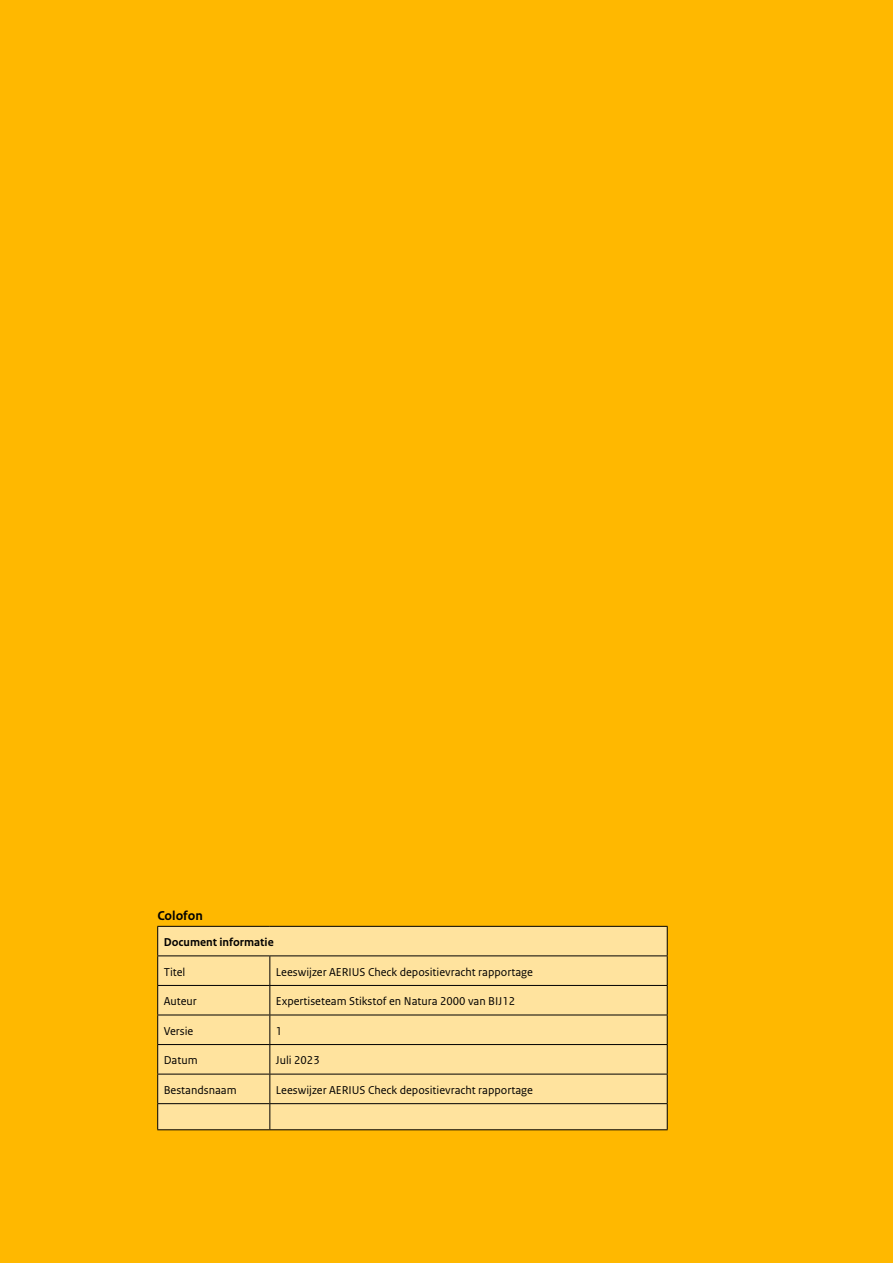
<style>
.page{position:relative;width:893px;height:1263px;background:#ffb800}
.page>*{position:absolute;margin:0;border:0;box-sizing:border-box;transform-origin:0 0}
.P_Broodtekst_-_witregel{font:700 13.5px "Rijksoverheid Sans Text";color:#000}
.Tabel_Broodtekst{font:12px "Rijksoverheid Sans Text";color:#000}
.Tabel_Kop{font:700 12px "Rijksoverheid Sans Text";color:#000}
</style>
<div class="page">
<div style="left:158px;top:927px;width:509px;height:202px;background:#ffe39e"></div>
<hr style="left:157px;top:926px;width:113px;height:1px;background:#000">
<hr style="left:270px;top:926px;width:398px;height:1px;background:#000">
<hr style="left:157px;top:955px;width:113px;height:1px;background:#000">
<hr style="left:270px;top:955px;width:398px;height:1px;background:#000">
<hr style="left:157px;top:985px;width:113px;height:1px;background:#000">
<hr style="left:270px;top:985px;width:398px;height:1px;background:#000">
<hr style="left:157px;top:1014px;width:113px;height:1px;background:#000">
<hr style="left:270px;top:1014px;width:398px;height:1px;background:#000">
<hr style="left:157px;top:1044px;width:113px;height:1px;background:#000">
<hr style="left:270px;top:1044px;width:398px;height:1px;background:#000">
<hr style="left:157px;top:1074px;width:113px;height:1px;background:#000">
<hr style="left:270px;top:1074px;width:398px;height:1px;background:#000">
<hr style="left:157px;top:1103px;width:113px;height:1px;background:#000">
<svg style="left:157px;top:927px;width:1px;height:202px"></svg>
<hr style="left:270px;top:1103px;width:398px;height:1px;background:#000">
<svg style="left:269px;top:956px;width:1px;height:173px"></svg>
<svg style="left:667px;top:927px;width:1px;height:202px"></svg>
<hr style="left:157px;top:1129px;width:113px;height:1px;background:#000">
<hr style="left:270px;top:1129px;width:398px;height:1px;background:#000">
<p class="P_Broodtekst_-_witregel" style="left:157px;top:908px;width:47px">Colofon</p>
<p class="Tabel_Kop" style="left:164px;top:935px;width:112px">Document informatie</p>
<p class="Tabel_Broodtekst" style="left:164px;top:965px;width:23px">Titel</p>
<p class="Tabel_Broodtekst" style="left:276px;top:965px;width:259px">Leeswijzer AERIUS Check depositievracht rapportage</p>
<p class="Tabel_Broodtekst" style="left:164px;top:994px;width:35px">Auteur</p>
<p class="Tabel_Broodtekst" style="left:276px;top:994px;width:241px">Expertiseteam Stikstof en Natura 2000 van BIJ12</p>
<p class="Tabel_Broodtekst" style="left:164px;top:1024px;width:31px">Versie</p>
<p class="Tabel_Broodtekst" style="left:276px;top:1024px;width:8px">1</p>
<p class="Tabel_Broodtekst" style="left:164px;top:1053px;width:35px">Datum</p>
<p class="Tabel_Broodtekst" style="left:276px;top:1053px;width:45px">Juli 2023</p>
<p class="Tabel_Broodtekst" style="left:164px;top:1083px;width:74px">Bestandsnaam</p>
<p class="Tabel_Broodtekst" style="left:276px;top:1083px;width:259px">Leeswijzer AERIUS Check depositievracht rapportage</p>
</div>
